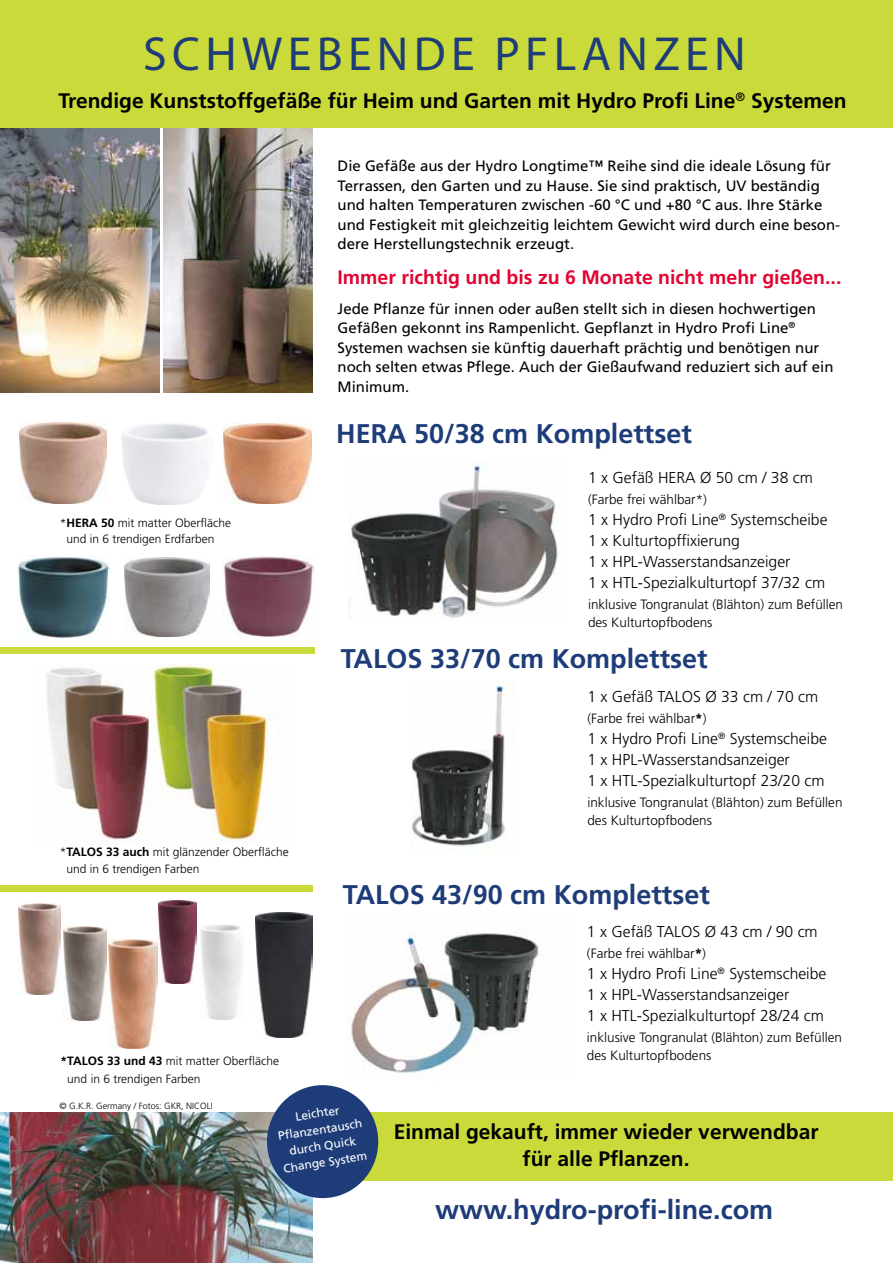
<style>
.page{position:relative;width:893px;height:1263px;background:#fff}
.page>*{position:absolute;margin:0;border:0;box-sizing:border-box;transform-origin:0 0}
.t1{font:48px "Myriad Pro";letter-spacing:.11em;color:#1e3d78}
.t2{font:700 27px "Frutiger LT Std";color:#1e3d78}
.t3{font:700 21px/27px "Frutiger LT Std";color:#000;text-align:center}
.t4{font:700 19.5px "Frutiger LT Std";color:#e20432}
.t5{font:300 15.75px/21px "Frutiger LT Std";color:#000}
.t6{font:15px/19.5px "Frutiger LT Std";color:#000}
.t7{font:300 13.5px/18px "Frutiger LT Std";color:#000}
.t8{font:300 12px/16.5px "Frutiger LT Std";color:#000}
.t9{font:12px/16.5px "Frutiger LT Std";color:#fff;text-align:center}
.t10{font:300 9px "Frutiger LT Std";color:#000}
.s1{font-weight:700}
</style>
<div class="page">
<img style="left:163px;top:128px;width:150px;height:264px">
<img style="left:159px;top:900px;width:38px;height:84px">
<img style="left:0;top:128px;width:160px;height:264px">
<div style="left:0;top:0;width:893px;height:128px;background:#cbda3b"></div>
<img style="left:349px;top:461px;width:209px;height:157px">
<img style="left:20px;top:423px;width:87px;height:81px">
<img style="left:223px;top:424px;width:89px;height:80px">
<img style="left:124px;top:557px;width:85px;height:79px">
<img style="left:18px;top:556px;width:92px;height:82px">
<img style="left:223px;top:555px;width:91px;height:82px">
<img style="left:0;top:1112px;width:313px;height:151px">
<img style="left:412px;top:685px;width:99px;height:161px">
<img style="left:19px;top:904px;width:41px;height:91px">
<img style="left:200px;top:925px;width:42px;height:94px">
<img style="left:108px;top:939px;width:50px;height:109px">
<img style="left:255px;top:912px;width:57px;height:125px">
<img style="left:64px;top:927px;width:43px;height:94px">
<img style="left:46px;top:664px;width:226px;height:180px">
<div style="left:339px;top:1112px;width:554px;height:68px;background:#cbda3b"></div>
<div style="left:267px;top:1085px;width:111px;height:113px;background:#1e3d78;border-radius:50%"></div>
<div style="left:0;top:648px;width:314px;height:6px;background:#cbda3b"></div>
<div style="left:0;top:885px;width:313px;height:7px;background:#cbda3b"></div>
<img style="left:349px;top:930px;width:190px;height:143px">
<h1 class="t1" style="left:143px;top:24px;width:604px">SCHWEBENDE PFLANZEN</h1>
<h3 class="t3" style="left:59px;top:88px;width:790px">Trendige Kunststoffgefäße für Heim und Garten mit Hydro Profi Line<sup>®</sup> Systemen</h3>
<p class="t6" style="left:338px;top:156px;width:504px">Die Gefäße aus der Hydro Longtime™ Reihe sind die ideale Lösung für Terrassen, den Garten und zu Hause. Sie sind praktisch, UV beständig und halten Temperaturen zwischen -60 °C und +80 °C aus. I hre Stärke und Festigkeit mit gleichzeitig leichtem Gewicht wird durch eine beson&shy;dere Herstellungstechnik erzeugt.</p>
<h3 class="t4" style="left:338px;top:265px;width:505px">Immer richtig und bis zu 6 Monate nicht mehr gießen...</h3>
<p class="t6" style="left:338px;top:299px;width:497px">Jede Pflanze für innen oder außen stellt sich in diesen hochwertigen Gefäßen gekonnt ins Rampenlicht. Gepflanzt in Hydro Profi Line<sup>® </sup>Systemen wachsen sie künftig dauerhaft prächtig und benötigen nur noch selten etwas Pflege. Auch der Gießaufwand reduziert sich auf ein Minimum.</p>
<p class="t8" style="left:66px;top:515px;width:166px;text-indent:-7px">*<span class="s1">HERA 50</span> mit matter Oberfläche und in 6 trendigen Erdfarben</p>
<p class="t8" style="left:66px;top:844px;width:224px;text-indent:-7px">*<span class="s1">TALOS 33 auch</span> mit glänzender Oberfläche und in 6 trendigen Farben</p>
<p class="t8" style="left:67px;top:1052px;width:213px;line-height:18px;text-indent:-7px"><span class="s1">*TALOS 33 und 43</span> mit matter Oberfläche und in 6 trendigen Farben</p>
<h2 class="t2" style="left:336px;top:418px;width:357px">HERA 50/38 cm Komplettset</h2>
<p class="t5" style="left:588px;top:467px;width:226px">1 x Gefäß HERA Ø 50 cm / 38 cm</p>
<p class="t7" style="left:588px;top:491px;width:121px">(Farbe frei wählbar*)</p>
<p class="t5" style="left:588px;top:509px;width:241px">1 x Hydro Profi Line<sup>®</sup> Systemscheibe<br>1 x Kulturtopffixierung<br>1 x HPL-Wasserstandsanzeiger<br>1 x HTL-Spezialkulturtopf 37/32 cm</p>
<p class="t7" style="left:588px;top:596px;width:257px">inklusive Tongranulat (Blähton) zum Befüllen des Kulturtopfbodens</p>
<h2 class="t2" style="left:341px;top:643px;width:368px">TALOS 33/70 cm Komplettset</h2>
<p class="t5" style="left:587px;top:687px;width:232px">1 x Gefäß TALOS Ø 33 cm / 70 cm</p>
<p class="t7" style="left:587px;top:710px;width:121px">(Farbe frei wählbar<span class="s1">*</span>)</p>
<p class="t5" style="left:587px;top:729px;width:241px">1 x Hydro Profi Line<sup>®</sup> Systemscheibe<br>1 x HPL-Wasserstandsanzeiger<br>1 x HTL-Spezialkulturtopf 23/20 cm</p>
<p class="t7" style="left:587px;top:794px;width:257px">inklusive Tongranulat (Blähton) zum Befüllen des Kulturtopfbodens</p>
<h2 class="t2" style="left:343px;top:879px;width:368px">TALOS 43/90 cm Komplettset</h2>
<p class="t5" style="left:587px;top:921px;width:232px">1 x Gefäß TALOS Ø 43 cm / 90 cm</p>
<p class="t7" style="left:587px;top:944px;width:121px">(Farbe frei wählbar<span class="s1">*</span>)</p>
<p class="t5" style="left:587px;top:963px;width:241px">1 x Hydro Profi Line<sup>®</sup> Systemscheibe<br>1 x HPL-Wasserstandsanzeiger<br>1 x HTL-Spezialkulturtopf 28/24 cm</p>
<p class="t7" style="left:587px;top:1028px;width:257px">inklusive Tongranulat (Blähton) zum Befüllen des Kulturtopfbodens</p>
<p class="t10" style="left:60px;top:1100px;width:155px">© G.K.R. Germany / Fotos: GKR, Nicoli</p>
<p class="t9" style="left:274px;top:1112px;width:88px;rotate:-9deg">Leichter<br>Pflanzentausch durch Quick<br>Change System</p>
<h3 class="t3" style="left:394px;top:1118px;width:426px">Einmal gekauft, immer wieder verwendbar für alle Pflanzen.</h3>
<h2 class="t2" style="left:435px;top:1194px;width:340px">www.hydro-profi-line.com</h2>
</div>
